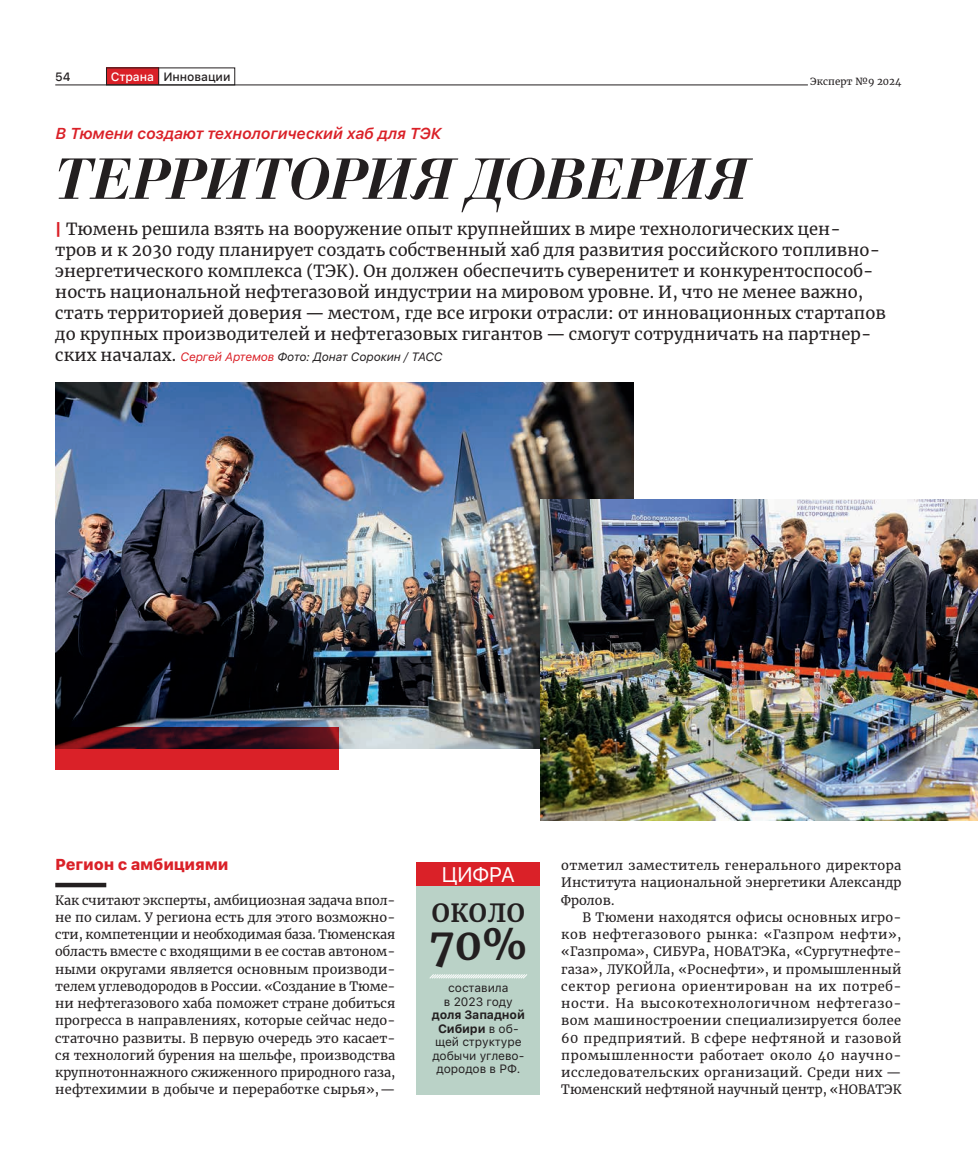
<style>
.page{position:relative;width:978px;height:1149px;background:#fff}
.page>*{position:absolute;margin:0;border:0;box-sizing:border-box;transform-origin:0 0}
.t1{font:italic 700 60px "Bodoni C";letter-spacing:-.045em;color:#231f20}
.t2{font:700 42.9px "Merriweather";color:#231f20}
.t3{font:700 24.75px "Merriweather";letter-spacing:.025em;color:#231f20}
.t4{font:21px "SF Pro Text";letter-spacing:-.035em;color:#fff}
.t5{font:16.5px/21px "Merriweather";letter-spacing:.005em;color:#231f20}
.t6{font:italic 600 15.75px "SF Pro Text";letter-spacing:-.015em;color:#da2128}
.t7{font:800 15.75px "SF Pro Text";letter-spacing:-.015em;color:#da2128}
.t8{font:12.75px/17.2px "Merriweather";letter-spacing:.005em;color:#231f20;text-align:justify}
.t9{font:12px/13.5px "SF Pro Text";letter-spacing:-.005em;color:#231f20;text-align:center}
.t10{font:italic 12px "SF Pro Text";letter-spacing:-.015em;color:#231f20}
.t11{font:500 12px "SF Pro Text";letter-spacing:-.005em;color:#231f20}
.t12{font:9.75px "Merriweather";letter-spacing:.005em;color:#231f20}
.s1{color:#fff}
.s2{font-family:"SF Pro Text";font-weight:700;color:#da2128}
.s3{font-family:"Merriweather";font-style:normal;font-size:16.5px}
.s4{color:#da2128}
.s5{font-weight:700}
</style>
<div class="page">
<div style="left:106px;top:68px;width:53px;height:17px;background:#da2128"></div>
<div style="left:106px;top:68px;width:129px;height:17px;border:1px solid #231f20"></div>
<hr style="left:55px;top:85px;width:753px;height:1px;background:#231f20">
<svg style="left:158px;top:68px;width:1px;height:17px"></svg>
<div style="left:417px;top:862px;width:123px;height:232px;background:#bad2c7"></div>
<svg style="left:429px;top:974px;width:98px;height:5px"></svg>
<div style="left:417px;top:862px;width:123px;height:23px;background:#da2128"></div>
<div style="left:55px;top:882px;width:51px;height:5px;background:#231f20"></div>
<img style="left:55px;top:382px;width:579px;height:366px">
<img style="left:540px;top:499px;width:438px;height:321px">
<svg style="left:55px;top:727px;width:284px;height:43px;background:#88161f"></svg>
<p class="t11" style="left:55px;top:68px;width:17px">54</p>
<p class="t11" style="left:111px;top:68px;width:121px"><span class="s1">Страна</span> Инновации</p>
<p class="t12" style="left:810px;top:74px;width:93px">Эксперт №9 2024</p>
<p class="t6" style="left:55px;top:122px;width:388px">В Тюмени создают технологический хаб для ТЭК</p>
<h1 class="t1" style="left:55px;top:144px;width:697px">ТЕРРИТОРИЯ ДОВЕРИЯ</h1>
<p class="t5" style="left:55px;top:218px;width:832px"><span class="s2">|</span> Тюмень решила взять на вооружение опыт крупнейших в мире технологических цен&shy;тров и к 2030 году планирует создать собственный хаб для развития российского топливно&shy;энергетического комплекса (ТЭК). Он должен обеспечить суверенитет и конкурентоспособ&shy;ность национальной нефтегазовой индустрии на мировом уровне. И, что не менее важно, стать территорией доверия — местом, где все игроки отрасли: от инновационных стартапов до крупных производителей и нефтегазовых гигантов — смогут сотрудничать на партнер-</p>
<p class="t10" style="left:55px;top:348px;width:388px"><span class="s3">ских началах.</span> <span class="s4">Сергей Артемов</span> Фото: Донат Сорокин / ТАСС</p>
<p class="t7" style="left:55px;top:852px;width:175px">Регион с амбициями</p>
<p class="t8" style="left:55px;top:890px;width:342px">Как считают эксперты, амбициозная задача впол&shy;не по силам. У региона есть для этого возможно&shy;сти, компетенции и необходимая база. Тюменская область вместе с входящими в ее состав автоном&shy;ными округами является основным производи&shy;телем углеводородов в России. «Создание в Тюме&shy;ни нефтегазового хаба поможет стране добиться прогресса в направлениях, которые сейчас недо&shy;статочно развиты. В первую очередь это касает&shy;ся технологий бурения на шельфе, производства крупнотоннажного сжиженного природного газа, нефтехимии в добыче и переработке сырья»,—</p>
<h3 class="t4" style="left:442px;top:859px;width:75px">ЦИФРА</h3>
<h3 class="t3" style="left:432px;top:895px;width:95px">ОКОЛО</h3>
<h2 class="t2" style="left:429px;top:913px;width:99px">70%</h2>
<p class="t9" style="left:444px;top:980px;width:70px">составила в 2023 году</p>
<p class="t9" style="left:432px;top:1007px;width:95px"><span class="s5">доля Западной<br>Сибири</span> в об&shy;щей структуре добычи углево&shy;дородов в РФ.</p>
<p class="t8" style="left:561px;top:856px;width:342px">отметил заместитель генерального директора Института национальной энергетики Александр Фролов.</p>
<p class="t8" style="left:561px;top:907px;width:342px;text-indent:21px">В Тюмени находятся офисы основных игро&shy;ков нефтегазового рынка: «Газпром нефти», «Газпрома», СИБУРа, НОВАТЭКа, «Сургутнефте&shy;газа», ЛУКОЙЛа, «Роснефти», и промышленный сектор региона ориентирован на их потреб&shy;ности. На высокотехнологичном нефтегазо&shy;вом машиностроении специализируется более 60 предприятий. В сфере нефтяной и газовой промышленности работает около 40 научно&shy;исследовательских организаций. Среди них — Тюменский нефтяной научный центр, «НОВАТЭК</p>
</div>
